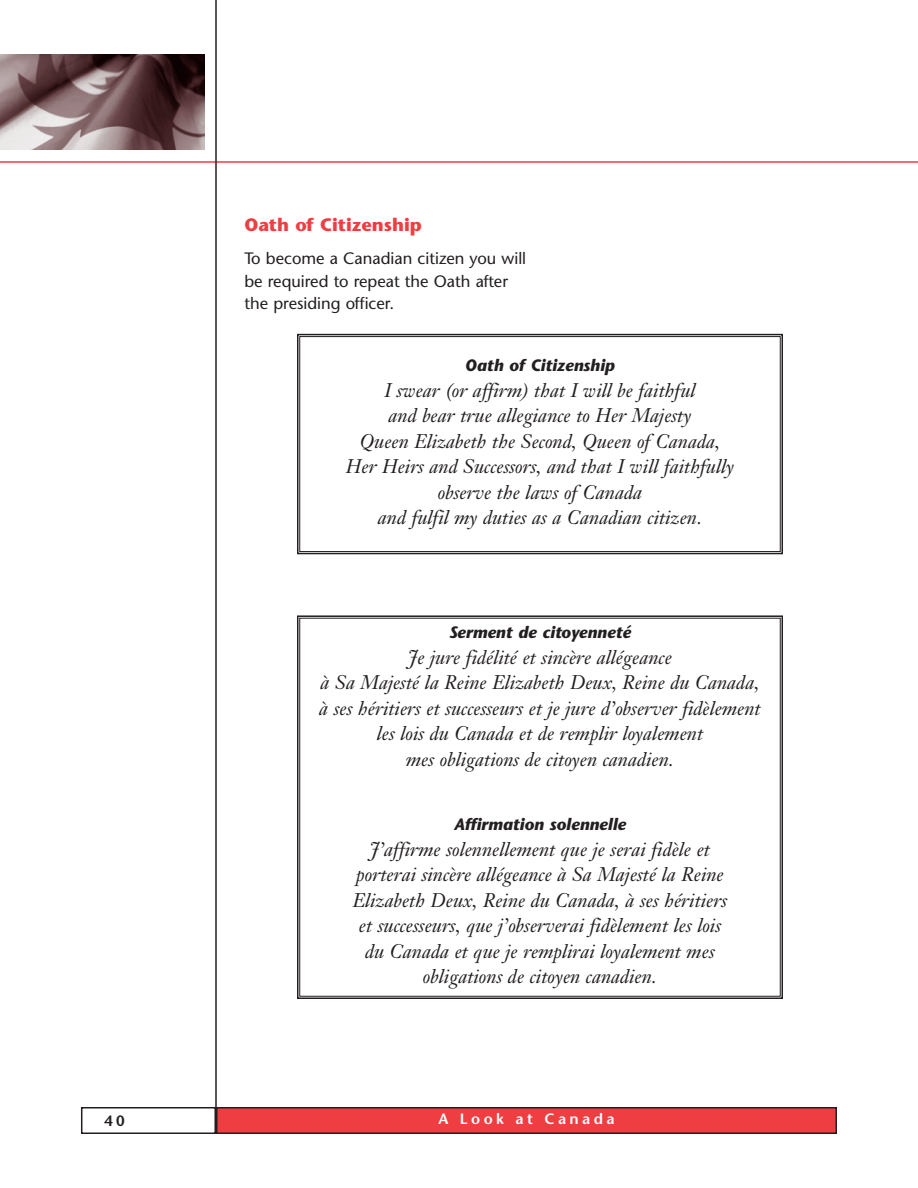
<style>
.page{position:relative;width:918px;height:1188px;background:#fff}
.page>*{position:absolute;margin:0;border:0;box-sizing:border-box;transform-origin:0 0}
.t1{font:italic 19.5px/25.5px "Janson Text";color:#231f20;text-align:center}
.t2{font:700 18px "Stone Sans";color:#ef3e42}
.t3{font:16.5px/22.5px "Stone Sans";color:#231f20}
.t4{font:italic 700 16.5px "Stone Sans";color:#231f20}
.t5{font:600 15px "Stone Sans";letter-spacing:.23em;color:#fff}
.t6{font:600 15px "Stone Sans";color:#231f20}
</style>
<div class="page">
<hr style="left:0;top:161px;width:918px;height:2px;background:#ef3e42">
<hr style="left:215px;top:0;width:2px;height:1128px;background:#231f20">
<div style="left:217px;top:1108px;width:619px;height:25px;background:#ef3e42"></div>
<div style="left:216px;top:1107px;width:621px;height:27px;border:2px solid #231f20"></div>
<div style="left:81px;top:1107px;width:135px;height:27px;border:2px solid #231f20"></div>
<img style="left:0;top:54px;width:205px;height:96px">
<div style="left:297px;top:334px;width:486px;height:220px;border:2px solid #231f20"></div>
<div style="left:299px;top:336px;width:482px;height:216px;border:1px solid #231f20"></div>
<div style="left:297px;top:615px;width:486px;height:384px;border:2px solid #231f20"></div>
<p class="t2" style="left:244px;top:217px;width:179px">Oath of Citizenship</p>
<p class="t3" style="left:244px;top:249px;width:283px">To become a Canadian citizen you will be required to repeat the Oath after the presiding officer.</p>
<p class="t4" style="left:465px;top:359px;width:152px">Oath of Citizenship</p>
<p class="t1" style="left:346px;top:379px;width:390px">I swear (or affirm) that I will be faithful<br>and bear true allegiance to Her Majesty<br>Queen Elizabeth the Second, Queen of Canada, Her Heirs and Successors, and that I will faithfully observe the laws of Canada<br>and fulfil my duties as a Canadian citizen.</p>
<p class="t4" style="left:449px;top:626px;width:183px">Serment de citoyenneté</p>
<p class="t1" style="left:319px;top:647px;width:443px">Je jure fidélité et sincère allégeance<br>à Sa Majesté la Reine Elizabeth Deux, Reine du Canada, à ses héritiers et successeurs et je jure d’observer fidèlement les lois du Canada et de remplir loyalement<br>mes obligations de citoyen canadien.</p>
<p class="t4" style="left:454px;top:818px;width:174px">Affirmation solennelle</p>
<p class="t1" style="left:353px;top:838px;width:376px">J’affirme solennellement que je serai fidèle et porterai sincère allégeance à Sa Majesté la Reine Elizabeth Deux, Reine du Canada, à ses héritiers et successeurs, que j’observerai fidèlement les lois du Canada et que je remplirai loyalement mes obligations de citoyen canadien.</p>
<p class="t6" style="left:104px;top:1115px;width:22px">40</p>
<p class="t5" style="left:438px;top:1113px;width:178px">A Look at Canada</p>
</div>
